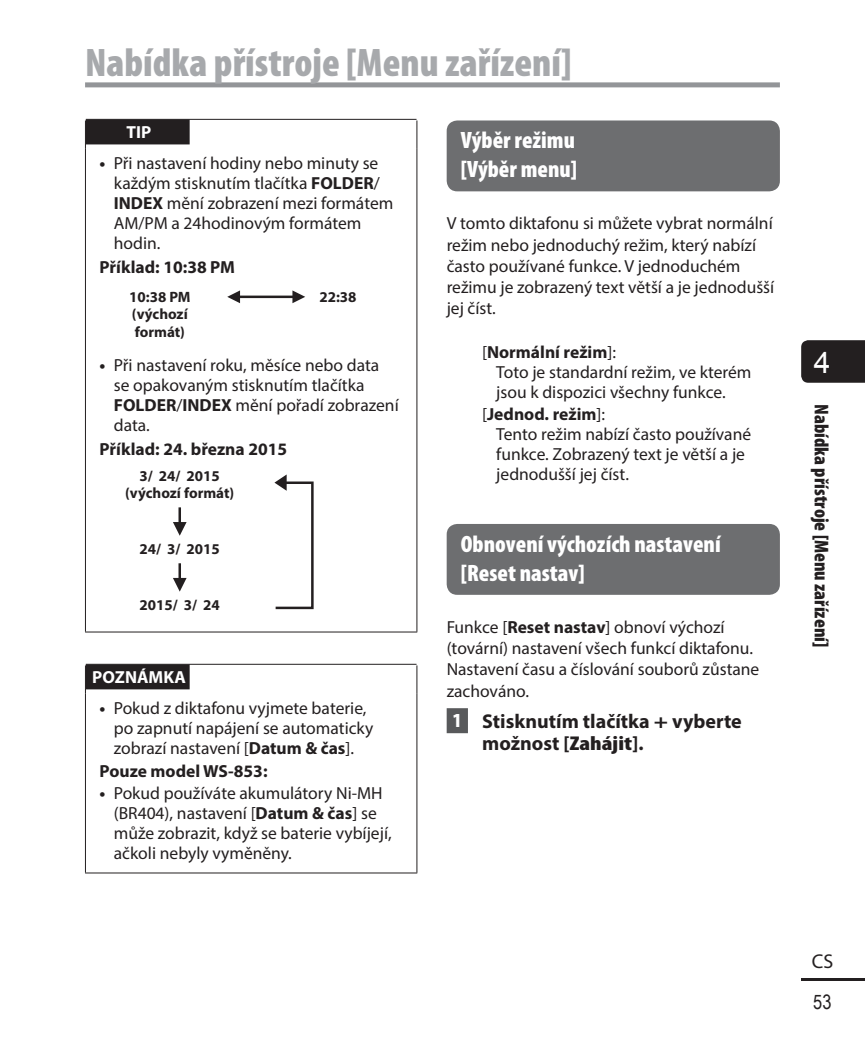
<style>
.page{position:relative;width:865px;height:1049px;background:#fff}
.page>*{position:absolute;margin:0;border:0;box-sizing:border-box;transform-origin:0 0}
.t1{font:900 condensed 40px "Myriad Pro";color:#a7a9ac}
.t2{font:30px "Arial";color:#fff}
.t3{font:900 condensed 23.75px/28.8px "Myriad Pro";color:#fff}
.t4{font:700 20px/22.5px "Myriad Pro";color:#231f20}
.t5{font:900 condensed 20px "Myriad Pro";color:#231f20}
.t6{font:20px "Arial Narrow";color:#231f20}
.t7{font:20px "Myriad Pro";color:#231f20}
.t8{font:17.5px/20px "Myriad Pro";color:#231f20}
.t9{font:700 17.5px "Myriad Pro";color:#231f20}
.t10{font:700 17.5px "Myriad Pro";color:#fff}
.t11{font:700 15px/17.5px "Myriad Pro";color:#231f20}
.s1{font-weight:700}
.s2{font-weight:900;font-stretch:condensed;color:#fff}
.s3{font-weight:900;font-stretch:condensed}
</style>
<div class="page">
<div style="left:801px;top:340px;width:64px;height:43px;background:#231f20"></div>
<hr style="left:801px;top:978px;width:64px;height:3px;background:#231f20">
<div style="left:85px;top:82px;width:695px;height:5px;background:#939598"></div>
<div style="left:446px;top:708px;width:22px;height:25px;background:#58595b"></div>
<div style="left:446px;top:120px;width:334px;height:71px;background:#6d6e70;border-radius:11px"></div>
<div style="left:446px;top:524px;width:334px;height:71px;background:#6d6e70;border-radius:11px"></div>
<svg style="left:85px;top:120px;width:1px;height:29px"></svg>
<svg style="left:416px;top:120px;width:1px;height:29px"></svg>
<hr style="left:85px;top:149px;width:1px;height:483px;background:#231f20">
<hr style="left:416px;top:149px;width:1px;height:483px;background:#231f20">
<hr style="left:85px;top:631px;width:332px;height:1px;background:#231f20">
<hr style="left:86px;top:119px;width:330px;height:1px;background:#231f20">
<div style="left:86px;top:119px;width:104px;height:25px;background:#231f20"></div>
<hr style="left:234px;top:296px;width:65px;height:2px;background:#231f20">
<svg style="left:227px;top:290px;width:13px;height:13px"></svg>
<svg style="left:292px;top:290px;width:13px;height:13px"></svg>
<svg style="left:274px;top:474px;width:40px;height:136px"></svg>
<hr style="left:178px;top:507px;width:3px;height:22px;background:#231f20">
<svg style="left:173px;top:522px;width:14px;height:14px"></svg>
<hr style="left:178px;top:563px;width:3px;height:22px;background:#231f20">
<svg style="left:173px;top:578px;width:14px;height:14px"></svg>
<svg style="left:85px;top:665px;width:1px;height:29px"></svg>
<svg style="left:416px;top:665px;width:1px;height:29px"></svg>
<hr style="left:85px;top:694px;width:1px;height:178px;background:#231f20">
<hr style="left:416px;top:694px;width:1px;height:178px;background:#231f20">
<hr style="left:85px;top:872px;width:332px;height:1px;background:#231f20">
<hr style="left:86px;top:664px;width:330px;height:1px;background:#231f20">
<div style="left:86px;top:664px;width:104px;height:25px;background:#231f20"></div>
<h1 class="t1" style="left:85px;top:47px;width:488px">Nabídka přístroje [Menu zařízení]</h1>
<p class="t10" style="left:127px;top:126px;width:26px">TIP</p>
<p class="t8" style="left:114px;top:154px;width:281px;text-indent:-14px"><span class="s1">•</span> Při nastavení hodiny nebo minuty se každým stisknutím tlačítka <span class="s1">FOLDER</span>/<br><span class="s1">INDEX</span> mění zobrazení mezi formátem<br>AM/PM a 24hodinovým formátem hodin.</p>
<p class="t9" style="left:100px;top:261px;width:137px">Příklad: 10:38 PM</p>
<p class="t11" style="left:129px;top:289px;width:63px">10:38 PM (výchozí formát)</p>
<p class="t11" style="left:319px;top:289px;width:39px">22:38</p>
<p class="t8" style="left:114px;top:356px;width:286px;text-indent:-14px"><span class="s1">•</span> Při nastavení roku, měsíce nebo data se opakovaným stisknutím tlačítka<br><span class="s1">FOLDER</span>/<span class="s1">INDEX</span> mění pořadí zobrazení data.</p>
<p class="t9" style="left:100px;top:443px;width:189px">Příklad: 24. března 2015</p>
<p class="t11" style="left:125px;top:468px;width:111px;text-align:center">3/ 24/ 2015 (výchozí formát)</p>
<p class="t11" style="left:140px;top:541px;width:82px">24/ 3/ 2015</p>
<p class="t11" style="left:140px;top:597px;width:82px">2015/ 3/ 24</p>
<p class="t10" style="left:92px;top:670px;width:95px">POZNÁMKA</p>
<p class="t8" style="left:114px;top:699px;width:261px;text-indent:-14px"><span class="s1">•</span> Pokud z diktafonu vyjmete baterie, po zapnutí napájení se automaticky zobrazí nastavení [<span class="s1">Datum &amp; čas</span>].</p>
<p class="t9" style="left:100px;top:764px;width:169px">Pouze model WS-853:</p>
<p class="t8" style="left:114px;top:784px;width:279px;text-indent:-14px"><span class="s1">•</span> Pokud používáte akumulátory Ni-MH (BR404), nastavení [<span class="s1">Datum &amp; čas</span>] se může zobrazit, když se baterie vybíjejí, ačkoli nebyly vyměněny.</p>
<h3 class="t3" style="left:461px;top:128px;width:118px">Výběr režimu [Výběr menu]</h3>
<p class="t8" style="left:446px;top:214px;width:329px;line-height:21.2px">V tomto diktafonu si můžete vybrat normální režim nebo jednoduchý režim, který nabízí často používané funkce. V jednoduchém režimu je zobrazený text větší a je jednodušší jej číst.</p>
<p class="t8" style="left:496px;top:343px;width:257px;text-indent:-14px">[<span class="s1">Normální režim</span>]:<br>Toto je standardní režim, ve kterém jsou k dispozici všechny funkce.</p>
<p class="t8" style="left:496px;top:405px;width:256px;text-indent:-14px">[<span class="s1">Jednod. režim</span>]:<br>Tento režim nabízí často používané funkce. Zobrazený text je větší a je jednodušší jej číst.</p>
<h3 class="t3" style="left:461px;top:531px;width:261px">Obnovení výchozích nastavení [Reset nastav]</h3>
<p class="t8" style="left:446px;top:617px;width:314px;line-height:21.2px">Funkce [<span class="s1">Reset nastav</span>] obnoví výchozí (tovární) nastavení všech funkcí diktafonu.<br>Nastavení času a číslování souborů zůstane zachováno.</p>
<p class="t4" style="left:482px;top:711px;width:261px;text-indent:-29px"><span class="s2">1</span> Stisknutím tlačítka <span class="s3">+</span> vyberte možnost [<span class="s3">Zahájit</span>].</p>
<h2 class="t2" style="left:814px;top:346px;width:18px">4</h2>
<p class="t5" style="left:829px;top:404px;width:245px;rotate:90deg">Nabídka přístroje [Menu zařízení]</p>
<p class="t7" style="left:811px;top:953px;width:23px">CS</p>
<p class="t6" style="left:813px;top:991px;width:20px">53</p>
</div>
